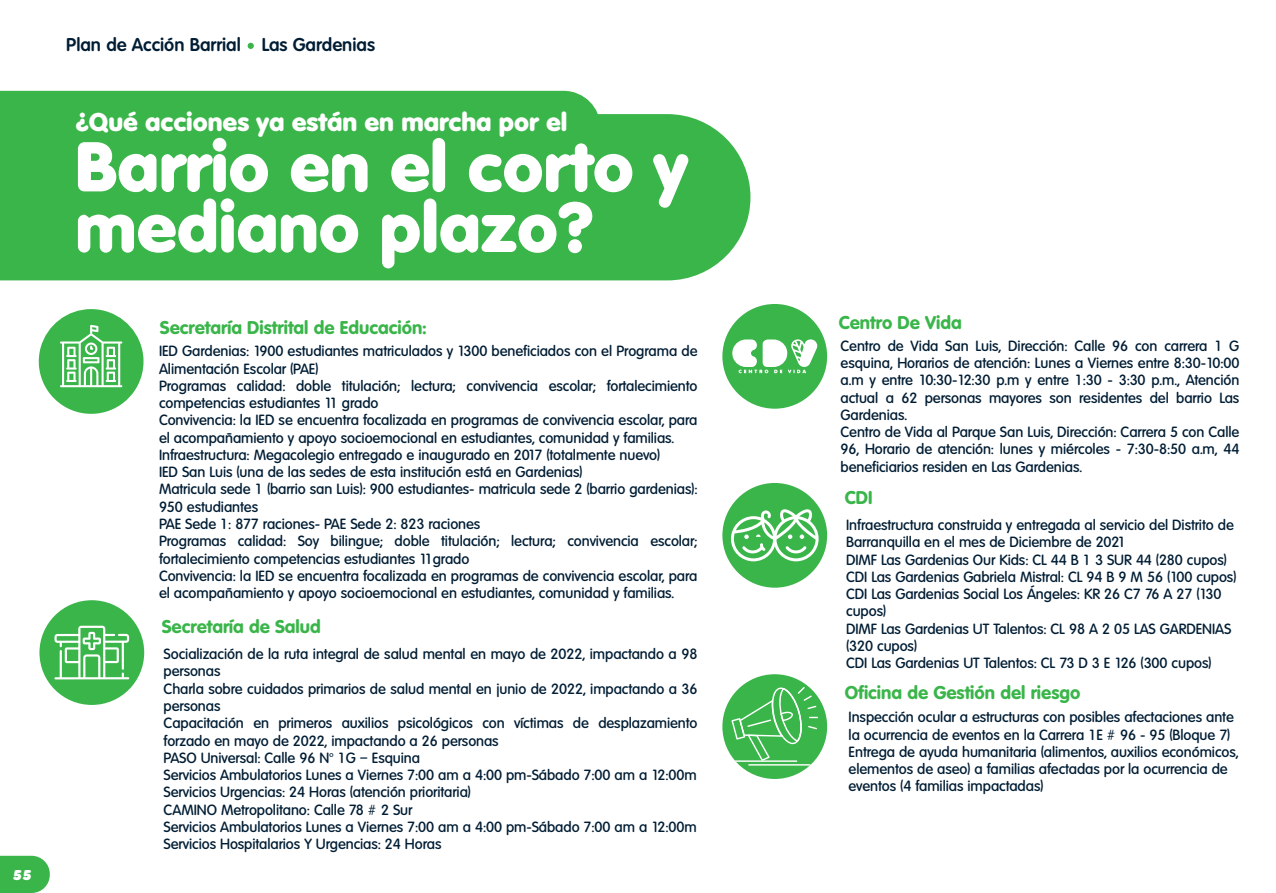
<style>
.page{position:relative;width:1276px;height:893px;background:#fff}
.page>*{position:absolute;margin:0;border:0;box-sizing:border-box;transform-origin:0 0}
.t1{font:800 68.4px/60.5px "Volkswagen Serial";color:#fff}
.t2{font:800 24.97px "Volkswagen Serial";color:#fff}
.t3{font:800 18px "Volkswagen Serial";color:#3ab54a}
.t4{font:700 18px "Volkswagen Serial";color:#001d34}
.t5{font:500 14.4px/17.3px "Volkswagen Serial";letter-spacing:-.005em;color:#001d34}
.t6{font:900 13.72px "Volkswagen Serial";color:#fff}
.s1{font-family:"Myriad Pro";font-weight:400}
</style>
<div class="page">
<div style="left:0;top:91px;width:598px;height:23px;background:#3ab54a"></div>
<div style="left:0;top:114px;width:750px;height:166px;background:#3ab54a"></div>
<svg style="left:0;top:856px;width:50px;height:37px;background:#49ba58"></svg>
<svg style="left:248px;top:43px;width:6px;height:6px"></svg>
<svg style="left:39px;top:309px;width:104px;height:105px"></svg>
<div style="left:39px;top:600px;width:105px;height:105px;background:#3ab54a;border-radius:50%"></div>
<svg style="left:54px;top:626px;width:75px;height:53px"></svg>
<div style="left:722px;top:304px;width:105px;height:105px;background:#3ab54a;border-radius:50%"></div>
<svg style="left:732px;top:339px;width:85px;height:34px"></svg>
<div style="left:722px;top:483px;width:105px;height:105px;background:#3ab54a;border-radius:50%"></div>
<svg style="left:731px;top:509px;width:87px;height:52px"></svg>
<div style="left:722px;top:674px;width:105px;height:105px;background:#3ab54a;border-radius:50%"></div>
<svg style="left:731px;top:687px;width:87px;height:74px"></svg>
<hr style="left:735px;top:760px;width:62px;height:2px;background:#fff">
<hr style="left:748px;top:764px;width:62px;height:2px;background:#fff">
<p class="t6" style="left:13px;top:866px;width:20px">55</p>
<p class="t4" style="left:66px;top:34px;width:310px">Plan de Acción Barrial Las Gardenias</p>
<h2 class="t2" style="left:75px;top:106px;width:493px">¿Qué acciones ya están en marcha por el</h2>
<h1 class="t1" style="left:75px;top:135px;width:614px">Barrio en el corto y mediano plazo?</h1>
<p class="t3" style="left:160px;top:316px;width:268px">Secretaría Distrital de Educación:</p>
<p class="t5" style="left:159px;top:342px;width:540px">IED Gardenias: 1900 estudiantes matriculados y 1300 beneficiados con el Programa de Alimentación Escolar (PAE)<br>Programas calidad: doble titulación; lectura; convivencia escolar; fortalecimiento competencias estudiantes 11 grado<br>Convivencia: la IED se encuentra focalizada en programas de convivencia escolar, para el acompañamiento y apoyo socioemocional en estudiantes, comunidad y familias.<br>Infraestructura: Megacolegio entregado e inaugurado en 2017 (totalmente nuevo)<br>IED San Luis (una de las sedes de esta institución está en Gardenias)<br>Matricula sede 1 (barrio san Luis): 900 estudiantes- matricula sede 2 (barrio gardenias):<br>950 estudiantes<br>PAE Sede 1: 877 raciones- PAE Sede 2: 823 raciones<br>Programas calidad: Soy bilingue; doble titulación; lectura; convivencia escolar; fortalecimiento competencias estudiantes 11grado<br>Convivencia: la IED se encuentra focalizada en programas de convivencia escolar, para el acompañamiento y apoyo socioemocional en estudiantes, comunidad y familias.</p>
<p class="t3" style="left:162px;top:615px;width:160px">Secretaría de Salud</p>
<p class="t5" style="left:164px;top:645px;width:535px">Socialización de la ruta integral de salud mental en mayo de 2022, impactando a 98 personas<br>Charla sobre cuidados primarios de salud mental en junio de 2022, impactando a 36 personas<br>Capacitación en primeros auxilios psicológicos con víctimas de desplazamiento forzado en mayo de 2022, impactando a 26 personas<br>PASO Universal: Calle 96 N<span class="s1">°</span> 1G – Esquina<br>Servicios Ambulatorios Lunes a Viernes 7:00 am a 4:00 pm-Sábado 7:00 am a 12:00m Servicios Urgencias: 24 Horas (atención prioritaria)<br>CAMINO Metropolitano: Calle 78 # 2 Sur<br>Servicios Ambulatorios Lunes a Viernes 7:00 am a 4:00 pm-Sábado 7:00 am a 12:00m Servicios Hospitalarios Y Urgencias: 24 Horas</p>
<p class="t3" style="left:838px;top:311px;width:125px">Centro De Vida</p>
<p class="t5" style="left:840px;top:337px;width:400px">Centro de Vida San Luis, Dirección: Calle 96 con carrera 1 G esquina, Horarios de atención: Lunes a Viernes entre 8:30-10:00 a.m y entre 10:30-12:30 p.m y entre 1:30 - 3:30 p.m., Atención actual a 62 personas mayores son residentes del barrio Las Gardenias.<br>Centro de Vida al Parque San Luis, Dirección: Carrera 5 con Calle 96, Horario de atención: lunes y miércoles - 7:30-8:50 a.m, 44 beneficiarios residen en Las Gardenias.</p>
<p class="t3" style="left:844px;top:486px;width:29px">CDI</p>
<p class="t5" style="left:846px;top:516px;width:392px">Infraestructura construida y entregada al servicio del Distrito de Barranquilla en el mes de Diciembre de 2021<br>DIMF Las Gardenias Our Kids: CL 44 B 1 3 SUR 44 (280 cupos)<br>CDI Las Gardenias Gabriela Mistral: CL 94 B 9 M 56 (100 cupos)<br>CDI Las Gardenias Social Los Ángeles: KR 26 C7 76 A 27 (130 cupos)<br>DIMF Las Gardenias UT Talentos: CL 98 A 2 05 LAS GARDENIAS (320 cupos)<br>CDI Las Gardenias UT Talentos: CL 73 D 3 E 126 (300 cupos)</p>
<p class="t3" style="left:844px;top:681px;width:237px">Oficina de Gestión del riesgo</p>
<p class="t5" style="left:848px;top:708px;width:391px">Inspección ocular a estructuras con posibles afectaciones ante la ocurrencia de eventos en la Carrera 1E # 96 - 95 (Bloque 7)<br>Entrega de ayuda humanitaria (alimentos, auxilios económicos, elementos de aseo) a familias afectadas por la ocurrencia de eventos (4 familias impactadas)</p>
</div>
